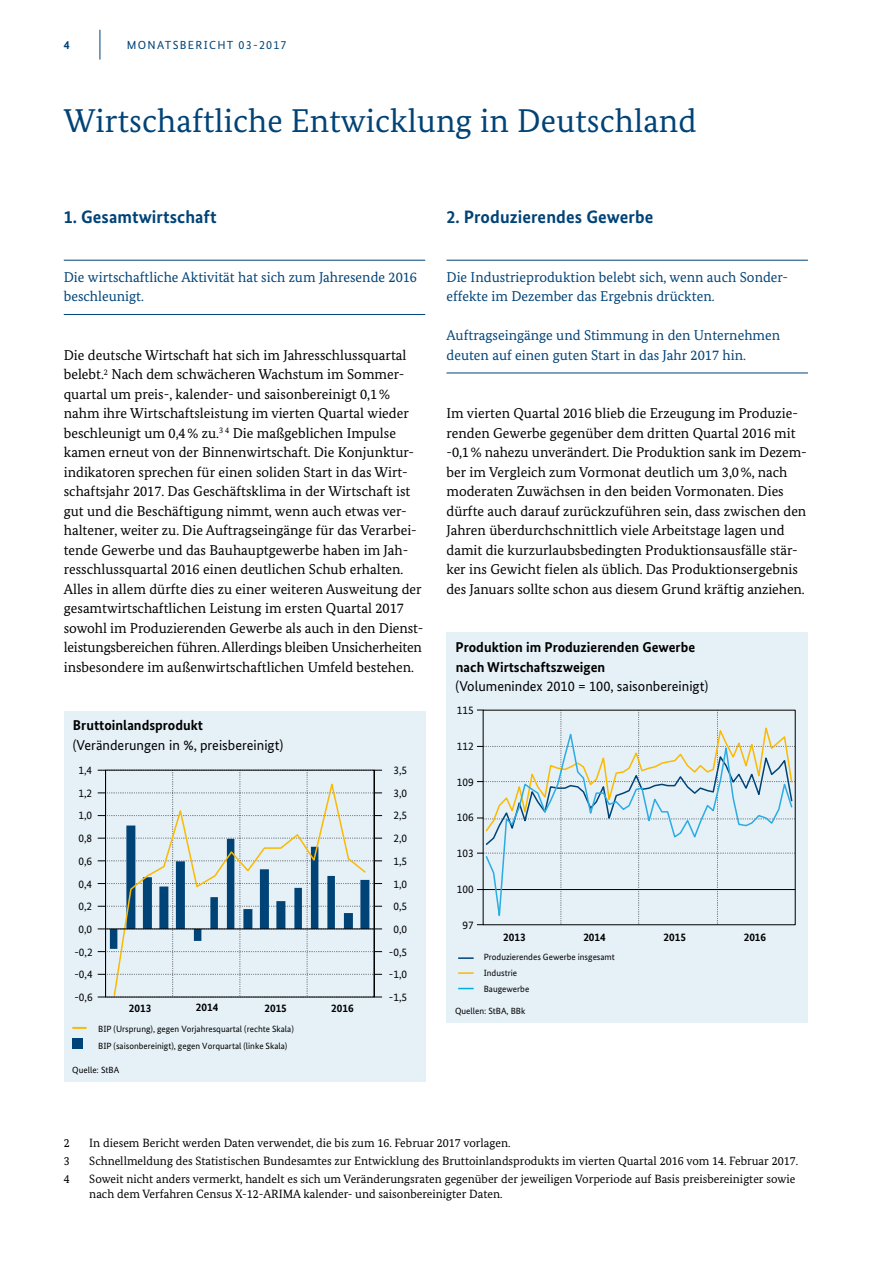
<style>
.page{position:relative;width:893px;height:1263px;background:#fff}
.page>*{position:absolute;margin:0;border:0;box-sizing:border-box;transform-origin:0 0}
.t1{font:33px "Bundes Serif";letter-spacing:.005em;color:#004377}
.t2{font:700 18px "Bundes Sans";letter-spacing:.005em;color:#004377}
.t3{font:14.25px/19.5px "Bundes Serif";color:#000}
.t4{font:14.25px/19.5px "Bundes Serif";color:#004377}
.t5{font:700 14.25px/19.5px "Bundes Sans";color:#000}
.t6{font:14.25px/19.5px "Bundes Sans";color:#000}
.t7{font:12px/15.8px "Bundes Serif";color:#000}
.t8{font:700 12px "Bundes Sans";color:#004275}
.t9{font:11.7px "Bundes Sans";letter-spacing:.11em;color:#004377}
.t10{font:11.25px "Bundes Sans";color:#000}
.t11{font:700 11.25px "Bundes Sans";color:#000}
.t12{font:9px/15.8px "Bundes Sans";color:#000}
.s1{font-size:12px}
.s2{font-weight:700}
.s3{font-weight:400}
</style>
<div class="page">
<hr style="left:100px;top:30px;width:1px;height:30px;background:#004377">
<hr style="left:64px;top:260px;width:361px;height:1px;background:#004377">
<hr style="left:64px;top:314px;width:361px;height:1px;background:#004377">
<hr style="left:446px;top:260px;width:362px;height:1px;background:#004377">
<hr style="left:446px;top:373px;width:362px;height:1px;background:#004377">
<div style="left:64px;top:711px;width:361px;height:370px;background:#e5f0f7"></div>
<svg style="left:72px;top:1027px;width:15px;height:2px"></svg>
<div style="left:72px;top:1038px;width:11px;height:11px;background:#004377"></div>
<svg style="left:98px;top:770px;width:284px;height:228px"></svg>
<hr style="left:106px;top:929px;width:268px;height:1px;background:#000">
<div style="left:446px;top:633px;width:362px;height:390px;background:#e5f0f7"></div>
<svg style="left:458px;top:957px;width:16px;height:2px"></svg>
<svg style="left:458px;top:972px;width:16px;height:2px"></svg>
<svg style="left:458px;top:988px;width:16px;height:1px"></svg>
<svg style="left:477px;top:709px;width:318px;height:216px"></svg>
<svg style="left:484px;top:728px;width:309px;height:198px"></svg>
<p class="t8" style="left:64px;top:37px;width:7px">4</p>
<p class="t9" style="left:127px;top:38px;width:161px">MONATSBERICHT <span class="s1">03-2017</span></p>
<h2 class="t1" style="left:64px;top:100px;width:634px">Wirtschaftliche Entwicklung in Deutschland</h2>
<h3 class="t2" style="left:64px;top:206px;width:154px">1. Gesamtwirtschaft</h3>
<p class="t4" style="left:64px;top:267px;width:355px">Die wirtschaftliche Aktivität hat sich zum Jahresende 2016 beschleunigt.</p>
<p class="t3" style="left:64px;top:345px;width:361px">Die deutsche Wirtschaft hat sich im Jahresschlussquartal belebt.<sup>2</sup> Nach dem schwächeren Wachstum im Sommer&shy;quartal um preis-, kalender- und saisonbereinigt 0,1% nahm ihre Wirtschaftsleistung im vierten Quartal wieder beschleunigt um 0,4% zu.<sup>3</sup> <sup>4</sup> Die maßgeblichen Impulse kamen erneut von der Binnenwirtschaft. Die Konjunktur&shy;indikatoren sprechen für einen soliden Start in das Wirt&shy;schaftsjahr 2017. Das Geschäftsklima in der Wirtschaft ist gut und die Beschäftigung nimmt, wenn auch etwas ver&shy;haltener, weiter zu. Die Auftragseingänge für das Verarbei&shy;tende Gewerbe und das Bauhauptgewerbe haben im Jah&shy;resschlussquartal 2016 einen deutlichen Schub erhalten.<br>Alles in allem dürfte dies zu einer weiteren Ausweitung der gesamtwirtschaftlichen Leistung im ersten Quartal 2017 sowohl im Produzierenden Gewerbe als auch in den Dienst&shy;leistungsbereichen führen. Allerdings bleiben Unsicherheiten insbesondere im außenwirtschaftlichen Umfeld bestehen.</p>
<p class="t6" style="left:73px;top:716px;width:212px"><span class="s2">Bruttoinlandsprodukt </span>(Veränderungen in %, preisbereinigt)</p>
<p class="t10" style="left:78px;top:764px;width:15px">1,4</p>
<p class="t10" style="left:393px;top:764px;width:15px">3,5</p>
<p class="t10" style="left:78px;top:786px;width:15px">1,2</p>
<p class="t10" style="left:393px;top:786px;width:15px">3,0</p>
<p class="t10" style="left:78px;top:809px;width:15px">1,0</p>
<p class="t10" style="left:393px;top:809px;width:15px">2,5</p>
<p class="t10" style="left:78px;top:831px;width:15px">0,8</p>
<p class="t10" style="left:393px;top:831px;width:15px">2,0</p>
<p class="t10" style="left:78px;top:854px;width:15px">0,6</p>
<p class="t10" style="left:393px;top:854px;width:15px">1,5</p>
<p class="t10" style="left:78px;top:877px;width:15px">0,4</p>
<p class="t10" style="left:393px;top:877px;width:15px">1,0</p>
<p class="t10" style="left:78px;top:899px;width:15px">0,2</p>
<p class="t10" style="left:393px;top:899px;width:15px">0,5</p>
<p class="t10" style="left:78px;top:922px;width:15px">0,0</p>
<p class="t10" style="left:393px;top:922px;width:15px">0,0</p>
<p class="t10" style="left:74px;top:945px;width:20px">-0,2</p>
<p class="t10" style="left:389px;top:945px;width:20px">-0,5</p>
<p class="t10" style="left:74px;top:968px;width:20px">-0,4</p>
<p class="t10" style="left:389px;top:968px;width:20px">-1,0</p>
<p class="t10" style="left:74px;top:990px;width:20px">-0,6</p>
<p class="t11" style="left:129px;top:1001px;width:24px">2013</p>
<p class="t11" style="left:196px;top:1000px;width:24px">2014</p>
<p class="t11" style="left:264px;top:1001px;width:24px">2015</p>
<p class="t11" style="left:331px;top:1001px;width:24px">2016</p>
<p class="t10" style="left:389px;top:990px;width:20px">-1,5</p>
<p class="t12" style="left:98px;top:1020px;width:197px;line-height:17.1px">BIP (Ursprung), gegen Vorjahresquartal (rechte Skala)<br>BIP (saisonbereinigt), gegen Vorquartal (linke Skala)</p>
<p class="t12" style="left:72px;top:1061px;width:48px">Quelle: StBA</p>
<h3 class="t2" style="left:446px;top:206px;width:208px">2. Produzierendes Gewerbe</h3>
<p class="t4" style="left:446px;top:267px;width:341px">Die Industrieproduktion belebt sich, wenn auch Sonder&shy;effekte im Dezember das Ergebnis drückten.</p>
<p class="t4" style="left:446px;top:326px;width:335px">Auftragseingänge und Stimmung in den Unternehmen deuten auf einen guten Start in das Jahr 2017 hin.</p>
<p class="t3" style="left:446px;top:404px;width:362px">Im vierten Quartal 2016 blieb die Erzeugung im Produzie&shy;renden Gewerbe gegenüber dem dritten Quartal 2016 mit -0,1% nahezu unverändert. Die Produktion sank im Dezem&shy;ber im Vergleich zum Vormonat deutlich um 3,0%, nach moderaten Zuwächsen in den beiden Vormonaten. Dies dürfte auch darauf zurückzuführen sein, dass zwischen den Jahren überdurchschnittlich viele Arbeitstage lagen und damit die kurzurlaubsbedingten Produktionsausfälle stär&shy;ker ins Gewicht fielen als üblich. Das Produktionsergebnis des Januars sollte schon aus diesem Grund kräftig anziehen.</p>
<p class="t5" style="left:455px;top:638px;width:254px">Produktion im Produzierenden Gewerbe nach Wirtschaftszweigen<br><span class="s3">(Volumenindex 2010 = 100, saisonbereinigt)</span></p>
<p class="t10" style="left:457px;top:703px;width:18px">115</p>
<p class="t10" style="left:457px;top:739px;width:18px">112</p>
<p class="t10" style="left:457px;top:775px;width:18px">109</p>
<p class="t10" style="left:457px;top:811px;width:18px">106</p>
<p class="t10" style="left:457px;top:846px;width:18px">103</p>
<p class="t10" style="left:457px;top:882px;width:18px">100</p>
<p class="t10" style="left:463px;top:918px;width:13px">97</p>
<p class="t11" style="left:503px;top:930px;width:24px">2013</p>
<p class="t11" style="left:583px;top:930px;width:24px">2014</p>
<p class="t11" style="left:663px;top:930px;width:24px">2015</p>
<p class="t11" style="left:744px;top:930px;width:24px">2016</p>
<p class="t12" style="left:484px;top:949px;width:133px">Produzierendes Gewerbe insgesamt<br>Industrie<br>Baugewerbe</p>
<p class="t12" style="left:455px;top:1003px;width:72px">Quellen: StBA, BBk</p>
<p class="t7" style="left:64px;top:1135px;width:7px">2</p>
<p class="t7" style="left:89px;top:1135px;width:423px">In diesem Bericht werden Daten verwendet, die bis zum 16. Februar 2017 vorlagen.</p>
<p class="t7" style="left:64px;top:1153px;width:7px">3</p>
<p class="t7" style="left:89px;top:1153px;width:710px">Schnellmeldung des Statistischen Bundesamtes zur Entwicklung des Bruttoinlandsprodukts im vierten Quartal 2016 vom 14. Februar 2017.</p>
<p class="t7" style="left:64px;top:1170px;width:7px">4</p>
<p class="t7" style="left:89px;top:1170px;width:708px">Soweit nicht anders vermerkt, handelt es sich um Veränderungsraten gegenüber der jeweiligen Vorperiode auf Basis preisbereinigter sowie nach dem Verfahren Census X-12-ARIMA kalender- und saisonbereinigter Daten.</p>
</div>
